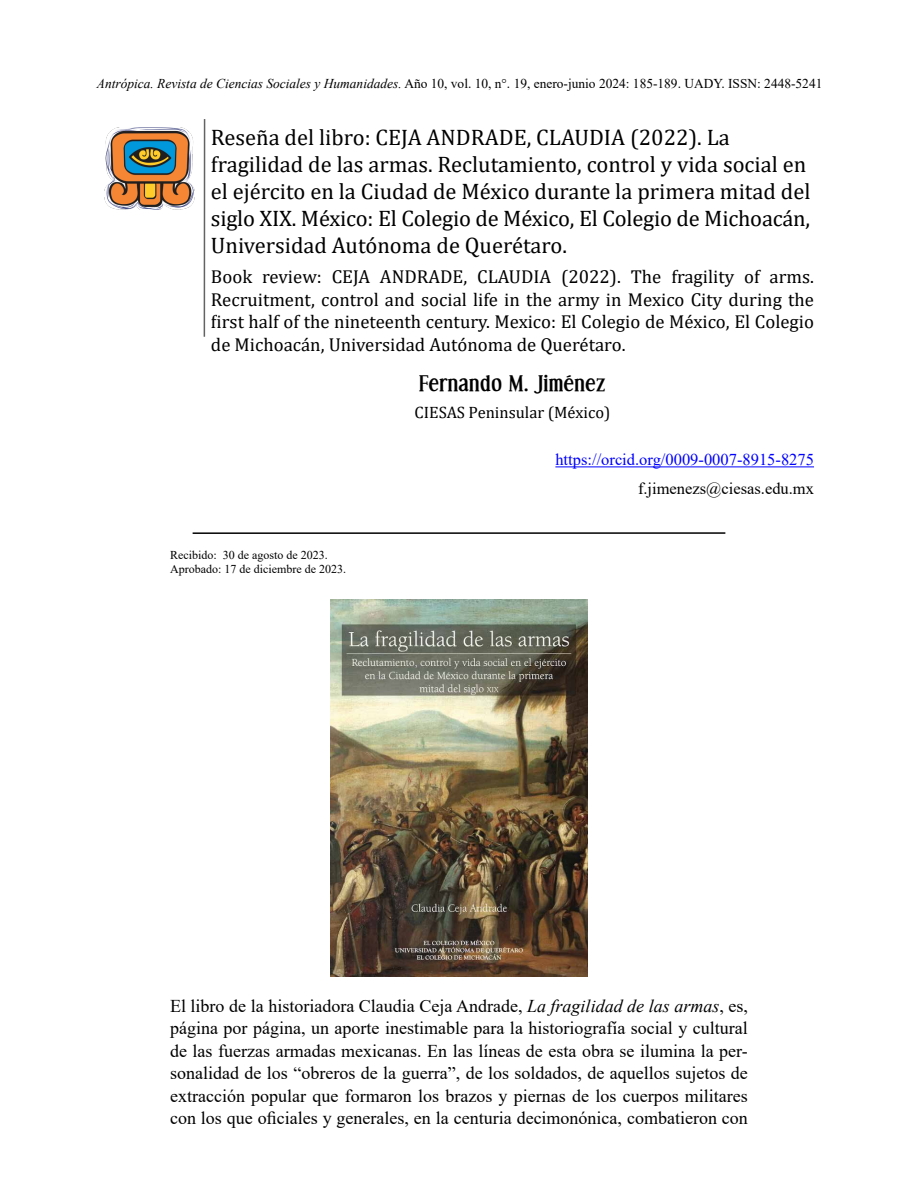
<style>
.page{position:relative;width:918px;height:1188px;background:#fff}
.page>*{position:absolute;margin:0;border:0;box-sizing:border-box;transform-origin:0 0}
.t1{font:22.5px/27px "Cambria";color:#000}
.t2{font:700 21px "Effloresce";letter-spacing:.02em;color:#000}
.t3{font:18.75px/22.5px "Cambria";color:#000;text-align:justify}
.t4{font:18px/22.5px "Times New Roman";color:#000;text-align:justify}
.t5{font:16.5px "Times New Roman";color:#00f}
.t6{font:16.5px "Cambria";color:#000}
.t7{font:16.5px "Times New Roman";color:#000}
.t8{font:13.5px "Times New Roman";color:#000}
.t9{font:12px/14.4px "Times New Roman";color:#000}
.s1{font-style:italic}
</style>
<div class="page">
<hr style="left:193px;top:532px;width:532px;height:2px;background:#000">
<img style="left:104px;top:127px;width:91px;height:83px">
<hr style="left:555px;top:466px;width:259px;height:1px;background:#00f">
<hr style="left:204px;top:119px;width:1px;height:218px;background:#646363">
<img style="left:330px;top:599px;width:258px;height:378px">
<p class="t8" style="left:97px;top:74px;width:727px"><span class="s1">Antrópica. Revista de Ciencias Sociales y Humanidades.</span> Año 10, vol. 10, n°. 19, enero-junio 2024: 185-189. UADY. ISSN: 2448-5241</p>
<p class="t1" style="left:211px;top:123px;width:601px">Reseña del libro: CEJA ANDRADE, CLAUDIA (2022). La fragilidad de las armas. Reclutamiento, control y vida social en el ejército en la Ciudad de México durante la primera mitad del siglo XIX. México: El Colegio de México, El Colegio de Michoacán, Universidad Autónoma de Querétaro.</p>
<p class="t3" style="left:211px;top:266px;width:605px">Book review: CEJA ANDRADE, CLAUDIA (2022). The fragility of arms.<br>Recruitment, control and social life in the army in Mexico City during the first half of the nineteenth century. Mexico: El Colegio de México, El Colegio de Michoacán, Universidad Autónoma de Querétaro.</p>
<p class="t2" style="left:419px;top:371px;width:188px">Fernando M. Jiménez</p>
<p class="t9" style="left:170px;top:547px;width:177px">Recibido: 30 de agosto de 2023.<br>Aprobado: 17 de diciembre de 2023.</p>
<p class="t6" style="left:415px;top:402px;width:197px">CIESAS Peninsular (México)</p>
<p class="t5" style="left:555px;top:448px;width:260px">https://orcid.org/0009-0007-8915-8275</p>
<p class="t7" style="left:638px;top:477px;width:178px">f.jimenezs@ciesas.edu.mx</p>
<p class="t4" style="left:170px;top:994px;width:579px">El libro de la historiadora Claudia Ceja Andrade, <span class="s1">La fragilidad de las armas</span>, es, página por página, un aporte inestimable para la historiografía social y cultural de las fuerzas armadas mexicanas. En las líneas de esta obra se ilumina la per&shy;sonalidad de los “obreros de la guerra”, de los soldados, de aquellos sujetos de extracción popular que formaron los brazos y piernas de los cuerpos militares con los que oficiales y generales, en la centuria decimonónica, combatieron con</p>
</div>
